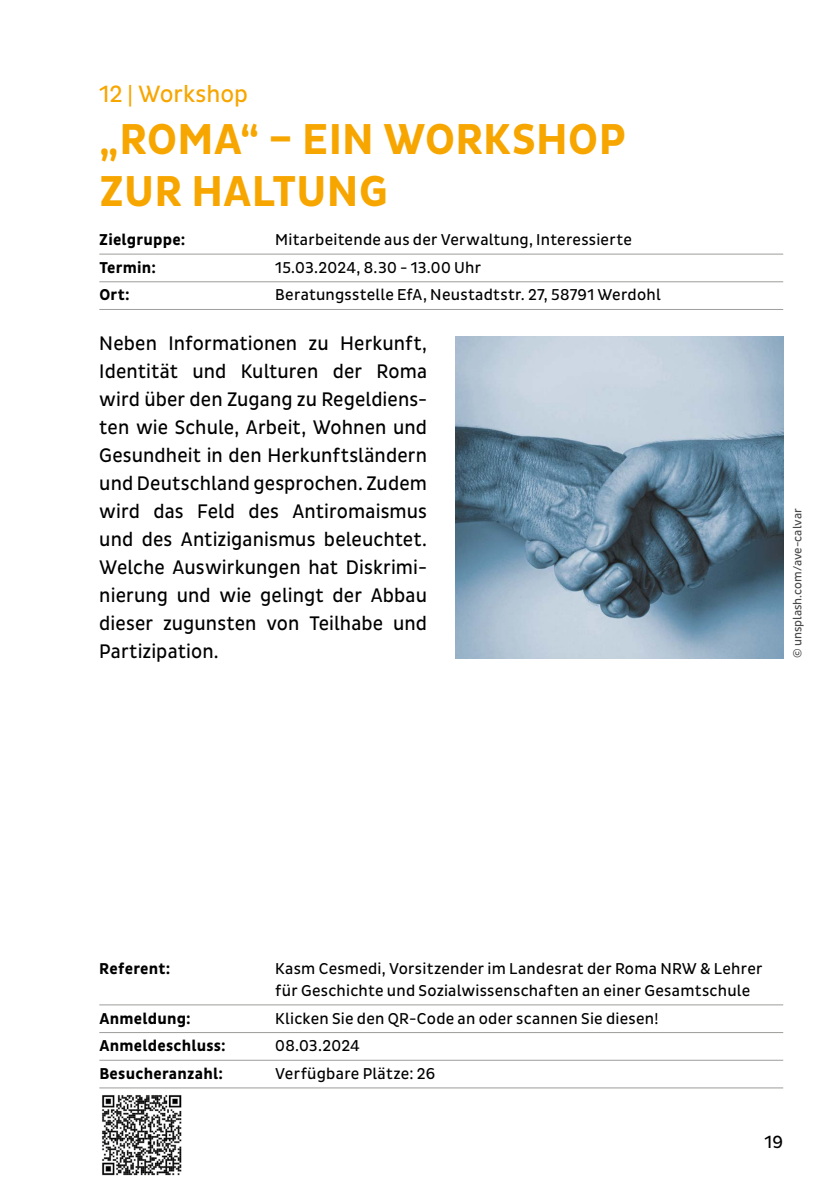
<style>
.page{position:relative;width:840px;height:1191px;background:#fff}
.page>*{position:absolute;margin:0;border:0;box-sizing:border-box;transform-origin:0 0}
.t1{font:700 44px/52px "Pluto Sans Cond";letter-spacing:.01em;color:#f7a600}
.t2{font:24px "Pluto Sans Cond";letter-spacing:-.005em;color:#f7a600}
.t3{font:20px/28px "Pluto Sans Cond";letter-spacing:.005em;color:#000;text-align:justify}
.t4{font:18px "Pluto Sans Cond";color:#000}
.t5{font:16px/22px "Pluto Sans Cond";letter-spacing:.015em;color:#000}
.t6{font:700 16px "Pluto Sans Cond";letter-spacing:.015em;color:#000}
.t7{font:12px "Pluto Sans Cond";color:#000}
</style>
<div class="page">
<img style="left:455px;top:336px;width:327px;height:322px">
<hr style="left:99px;top:1004px;width:683px;height:1px;background:#9d9d9c">
<hr style="left:99px;top:1032px;width:683px;height:1px;background:#9d9d9c">
<hr style="left:99px;top:1059px;width:683px;height:1px;background:#9d9d9c">
<hr style="left:99px;top:1087px;width:683px;height:1px;background:#9d9d9c">
<hr style="left:99px;top:254px;width:683px;height:1px;background:#9d9d9c">
<hr style="left:99px;top:281px;width:683px;height:1px;background:#9d9d9c">
<hr style="left:99px;top:309px;width:683px;height:1px;background:#9d9d9c">
<img style="left:102px;top:1095px;width:80px;height:81px">
<p class="t2" style="left:99px;top:80px;width:150px">12 | Workshop</p>
<h1 class="t1" style="left:99px;top:114px;width:527px">„ROMA“ – EIN WORKSHOP<br>ZUR HALTUNG</h1>
<p class="t6" style="left:99px;top:230px;width:88px">Zielgruppe:</p>
<p class="t5" style="left:275px;top:229px;width:358px">Mitarbeitende aus der Verwaltung, Interessierte</p>
<p class="t6" style="left:99px;top:258px;width:58px">Termin:</p>
<p class="t5" style="left:275px;top:256px;width:207px">15.03.2024, 8.30 - 13.00 Uhr</p>
<p class="t6" style="left:99px;top:286px;width:32px">Ort:</p>
<p class="t5" style="left:275px;top:284px;width:387px">Beratungsstelle EfA, Neustadtstr. 27, 58791 Werdohl</p>
<p class="t3" style="left:99px;top:330px;width:329px">Neben Informationen zu Herkunft, Identität und Kulturen der Roma wird über den Zugang zu Regeldiens&shy;ten wie Schule, Arbeit, Wohnen und Gesundheit in den Herkunftsländern und Deutschland gesprochen. Zudem wird das Feld des Antiromaismus und des Antiziganismus beleuchtet.<br>Welche Auswirkungen hat Diskrimi&shy;nierung und wie gelingt der Abbau dieser zugunsten von Teilhabe und Partizipation.</p>
<p class="t7" style="left:790px;top:658px;width:151px;rotate:-90deg">© unsplash.com/ave-calvar</p>
<p class="t6" style="left:99px;top:959px;width:73px">Referent:</p>
<p class="t5" style="left:275px;top:957px;width:488px">Kasm Cesmedi, Vorsitzender im Landesrat der Roma NRW &amp; Lehrer für Geschichte und Sozialwissenschaften an einer Gesamtschule</p>
<p class="t6" style="left:99px;top:1009px;width:93px">Anmeldung:</p>
<p class="t5" style="left:275px;top:1007px;width:384px">Klicken Sie den QR-Code an oder scannen Sie diesen!</p>
<p class="t6" style="left:99px;top:1036px;width:128px">Anmeldeschluss:</p>
<p class="t5" style="left:275px;top:1035px;width:86px">08.03.2024</p>
<p class="t6" style="left:99px;top:1064px;width:125px">Besucheranzahl:</p>
<p class="t5" style="left:275px;top:1062px;width:161px">Verfügbare Plätze: 26</p>
<p class="t4" style="left:764px;top:1132px;width:20px">19</p>
</div>
